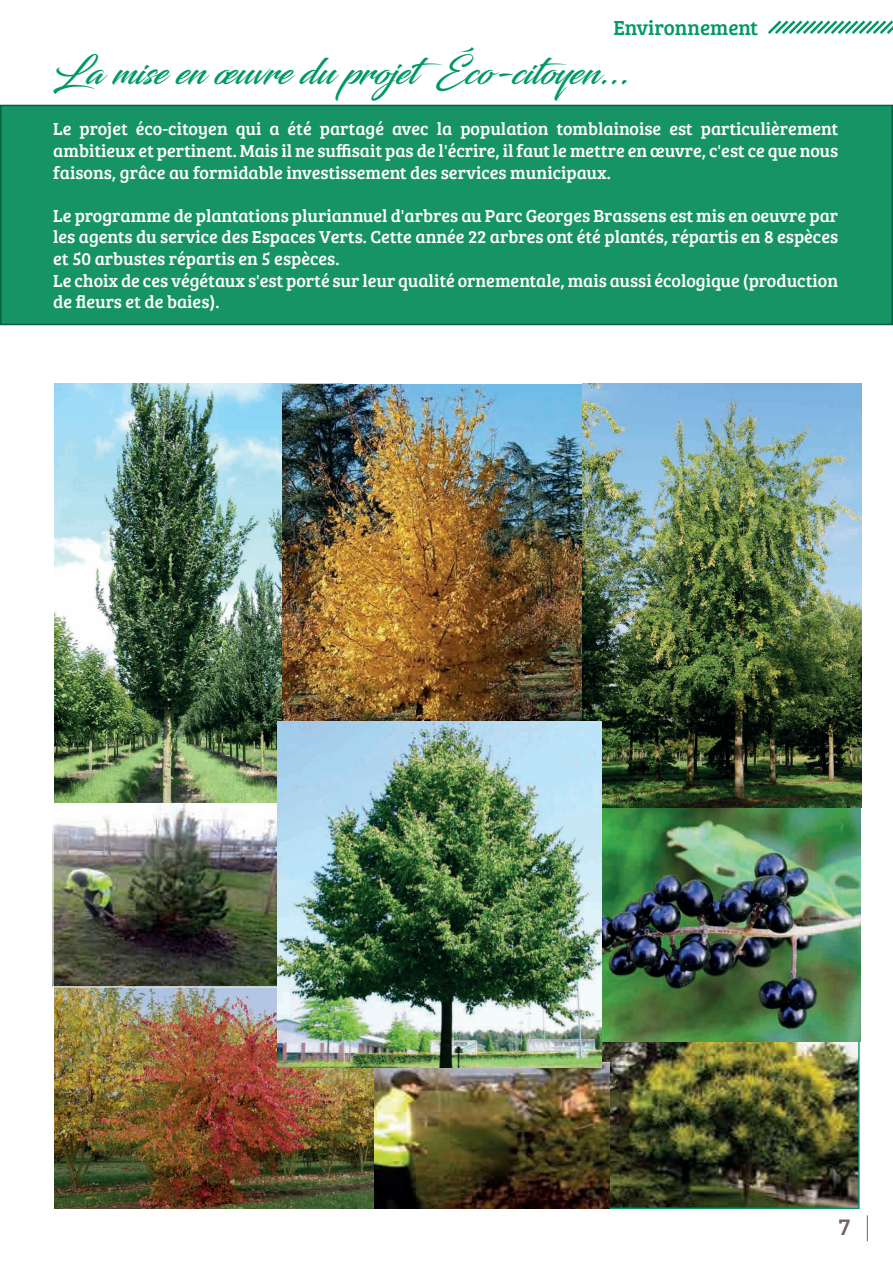
<style>
.page{position:relative;width:893px;height:1263px;background:#fff}
.page>*{position:absolute;margin:0;border:0;box-sizing:border-box;transform-origin:0 0}
.t1{font:36px "Blacksword";color:#009868}
.t2{font:24px "Bree Serif";color:#706460}
.t3{font:21px "Bree Serif";color:#009868}
.t4{font:18px/21.6px "Bree Serif";color:#fff;text-align:justify}
</style>
<div class="page">
<svg style="left:867px;top:1215px;width:1px;height:26px"></svg>
<svg style="left:768px;top:20px;width:125px;height:14px"></svg>
<img style="left:54px;top:987px;width:320px;height:222px">
<img style="left:601px;top:1042px;width:257px;height:165px">
<img style="left:374px;top:1062px;width:235px;height:147px">
<img style="left:54px;top:803px;width:223px;height:182px">
<div style="left:1px;top:105px;width:891px;height:219px;background:#179465"></div>
<div style="left:0;top:105px;width:893px;height:220px;border:2px solid #006042"></div>
<img style="left:54px;top:383px;width:288px;height:420px">
<img style="left:601px;top:808px;width:260px;height:234px">
<img style="left:283px;top:384px;width:300px;height:338px">
<img style="left:583px;top:383px;width:278px;height:425px">
<img style="left:277px;top:722px;width:324px;height:345px">
<p class="t3" style="left:613px;top:12px;width:146px">Environnement</p>
<h1 class="t1" style="left:53px;top:50px;width:578px">La mise en œuvre du projetÉco-citoyen...</h1>
<p class="t4" style="left:53px;top:118px;width:786px">Le projet éco-citoyen qui a été partagé avec la population tomblainoise est particulièrement ambitieux et pertinent. Mais il ne suffisait pas de l'écrire, il faut le mettre en œuvre, c'est ce que nous faisons, grâce au formidable investissement des services municipaux.</p>
<p class="t4" style="left:53px;top:204px;width:786px;text-align:left">Le programme de plantations pluriannuel d'arbres au Parc Georges Brassens est mis en oeuvre par les agents du service des Espaces Verts. Cette année 22 arbres ont été plantés, répartis en 8 espèces et 50 arbustes répartis en 5 espèces.<br>Le choix de ces végétaux s'est porté sur leur qualité ornementale, mais aussi écologique (production de fleurs et de baies).</p>
<h2 class="t2" style="left:839px;top:1209px;width:13px">7</h2>
</div>
